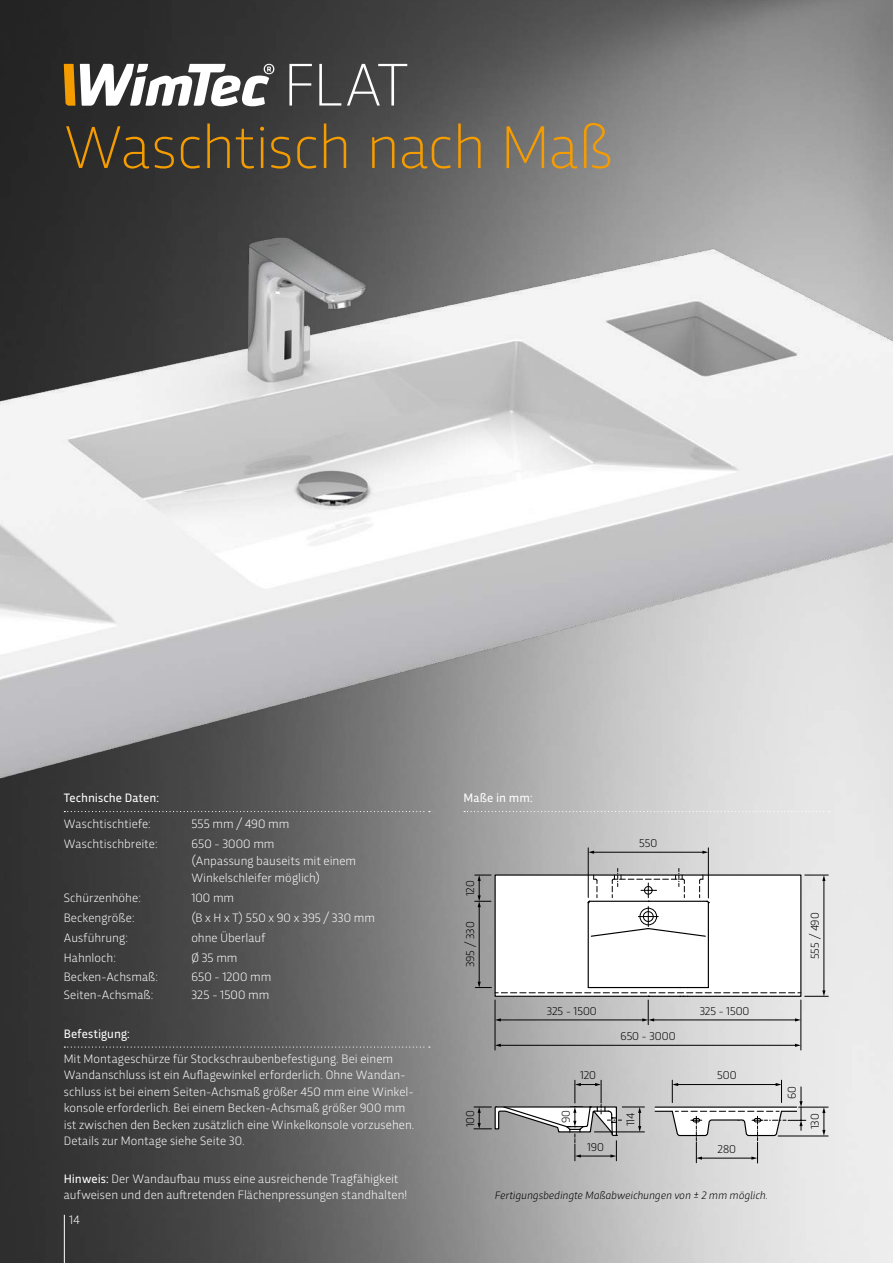
<style>
.page{position:relative;width:893px;height:1263px;background:#fff}
.page>*{position:absolute;margin:0;border:0;box-sizing:border-box;transform-origin:0 0}
.t1{font:200 63px "Trasandina";letter-spacing:-.01em;color:#f59c00}
.t2{font:200 63px "Trasandina";color:#fff}
.t3{font:300 12.75px/16.5px "Trasandina";letter-spacing:.005em;color:#fff}
.t4{font:12.75px "Trasandina";letter-spacing:.005em;color:#fff}
.t5{font:300 11.85px "Trasandina";color:#000}
.t6{font:italic 300 11.25px "Trasandina";letter-spacing:.005em;color:#000}
.s1{font-weight:400}
</style>
<div class="page">
<img style="left:0;top:0;width:893px;height:1263px">
<svg style="left:64px;top:64px;width:210px;height:42px"></svg>
<img style="left:0;top:170px;width:893px;height:644px">
<hr style="left:588px;top:848px;width:1px;height:49px;background:#000">
<hr style="left:708px;top:848px;width:1px;height:50px;background:#000">
<hr style="left:593px;top:852px;width:110px;height:1px;background:#000">
<svg style="left:588px;top:851px;width:6px;height:3px"></svg>
<svg style="left:702px;top:851px;width:6px;height:3px"></svg>
<svg style="left:474px;top:868px;width:354px;height:295px"></svg>
<svg style="left:64px;top:811px;width:366px;height:1px"></svg>
<svg style="left:64px;top:1046px;width:366px;height:2px"></svg>
<svg style="left:464px;top:811px;width:366px;height:1px"></svg>
<hr style="left:64px;top:1215px;width:1px;height:48px;background:#fff">
<h1 class="t2" style="left:284px;top:40px;width:126px">FLAT</h1>
<h1 class="t1" style="left:64px;top:103px;width:551px">Waschtisch nach Maß</h1>
<p class="t4" style="left:64px;top:789px;width:97px">Technische Daten:</p>
<p class="t3" style="left:64px;top:815px;width:89px">Waschtischtiefe:</p>
<p class="t3" style="left:191px;top:815px;width:99px">555 mm / 490 mm</p>
<p class="t3" style="left:64px;top:834px;width:95px">Waschtischbreite:</p>
<p class="t3" style="left:191px;top:834px;width:166px;line-height:17.2px">650 - 3000 mm<br>(Anpassung bauseits mit einem<br>Winkelschleifer möglich)</p>
<p class="t3" style="left:64px;top:889px;width:79px">Schürzenhöhe:</p>
<p class="t3" style="left:191px;top:889px;width:44px">100 mm</p>
<p class="t3" style="left:64px;top:909px;width:72px">Beckengröße:</p>
<p class="t3" style="left:191px;top:909px;width:185px">(B x H x T) 550 x 90 x 395 / 330 mm</p>
<p class="t3" style="left:64px;top:928px;width:66px">Ausführung:</p>
<p class="t3" style="left:191px;top:928px;width:75px">ohne Überlauf</p>
<p class="t3" style="left:64px;top:948px;width:54px">Hahnloch:</p>
<p class="t3" style="left:191px;top:948px;width:48px">Ø 35 mm</p>
<p class="t3" style="left:64px;top:968px;width:96px">Becken-Achsmaß:</p>
<p class="t3" style="left:191px;top:968px;width:81px">650 - 1200 mm</p>
<p class="t3" style="left:64px;top:985px;width:91px">Seiten-Achsmaß:</p>
<p class="t3" style="left:191px;top:985px;width:80px">325 - 1500 mm</p>
<p class="t4" style="left:64px;top:1024px;width:68px">Befestigung:</p>
<p class="t3" style="left:64px;top:1049px;width:352px">Mit Montageschürze für Stockschraubenbefestigung. Bei einem Wandanschluss ist ein Auflagewinkel erforderlich. Ohne Wandan&shy;schluss ist bei einem Seiten-Achsmaß größer 450 mm eine Winkel&shy;konsole erforderlich. Bei einem Becken-Achsmaß größer 900 mm ist zwischen den Becken zusätzlich eine Winkelkonsole vorzusehen.<br>Details zur Montage siehe Seite 30.</p>
<p class="t3" style="left:64px;top:1169px;width:345px"><span class="s1">Hinweis:</span> Der Wandaufbau muss eine ausreichende Tragfähigkeit aufweisen und den auftretenden Flächenpressungen standhalten!</p>
<p class="t3" style="left:69px;top:1210px;width:12px">14</p>
<p class="t4" style="left:463px;top:789px;width:71px">Maße in mm:</p>
<p class="t5" style="left:462px;top:896px;width:18px;rotate:-90deg">120</p>
<p class="t5" style="left:462px;top:967px;width:47px;rotate:-90deg">395 / 330</p>
<p class="t5" style="left:639px;top:834px;width:20px">550</p>
<p class="t5" style="left:462px;top:1127px;width:19px;rotate:-90deg">100</p>
<p class="t5" style="left:547px;top:1002px;width:51px">325 - 1500</p>
<p class="t5" style="left:700px;top:1002px;width:51px">325 - 1500</p>
<p class="t5" style="left:620px;top:1027px;width:56px">650 - 3000</p>
<p class="t5" style="left:580px;top:1067px;width:18px">120</p>
<p class="t5" style="left:717px;top:1066px;width:21px">500</p>
<p class="t5" style="left:557px;top:1123px;width:15px;rotate:-90deg">90</p>
<p class="t5" style="left:622px;top:1126px;width:15px;rotate:-90deg">114</p>
<p class="t5" style="left:587px;top:1138px;width:18px">190</p>
<p class="t5" style="left:717px;top:1140px;width:20px">280</p>
<p class="t6" style="left:495px;top:1187px;width:274px">Fertigungsbedingte Maßabweichungen von ± 2 mm möglich.</p>
<p class="t5" style="left:806px;top:959px;width:48px;rotate:-90deg">555 / 490</p>
<p class="t5" style="left:783px;top:1099px;width:15px;rotate:-90deg">60</p>
<p class="t5" style="left:806px;top:1129px;width:17px;rotate:-90deg">130</p>
</div>
